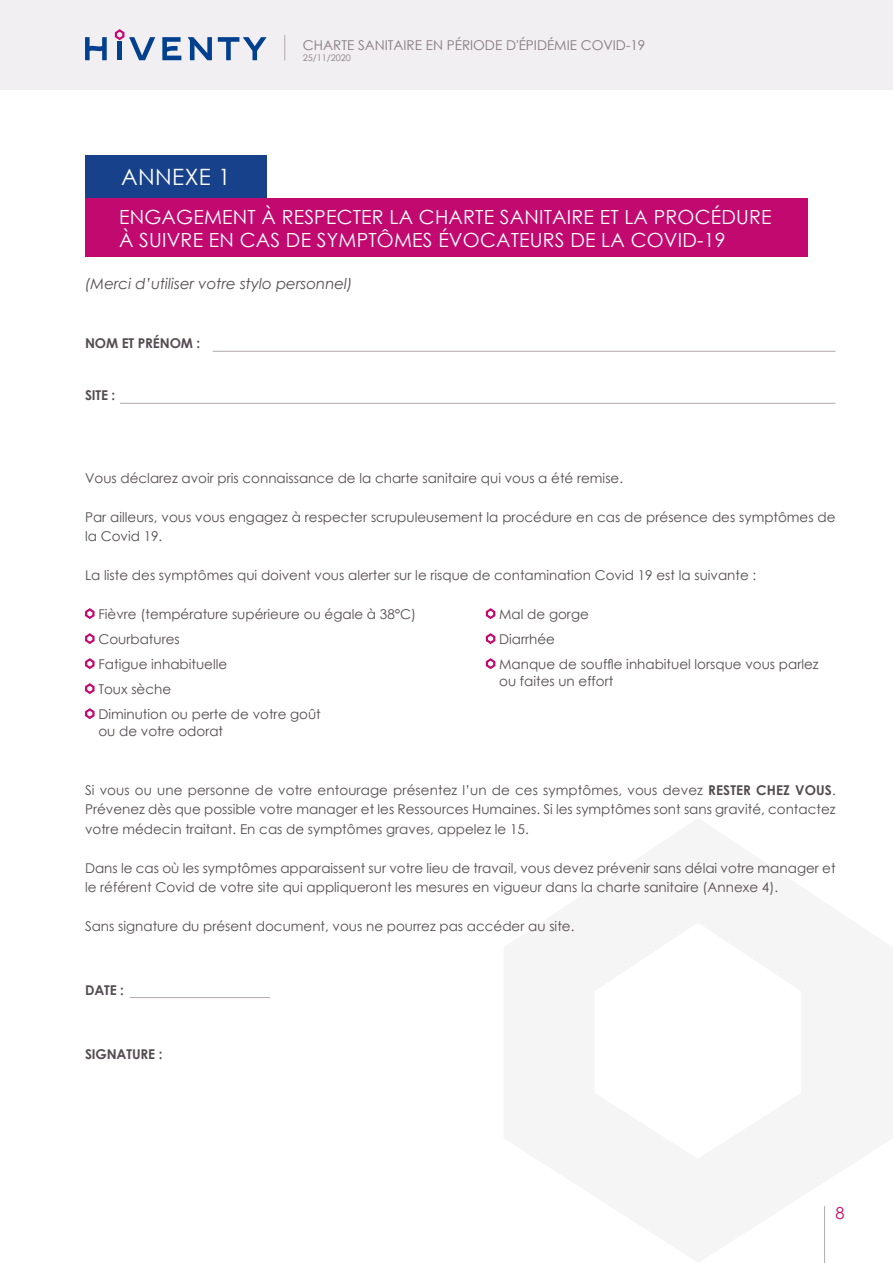
<style>
.page{position:relative;width:893px;height:1263px;background:#fff}
.page>*{position:absolute;margin:0;border:0;box-sizing:border-box;transform-origin:0 0}
.t1{font:22.5px "Century Gothic";letter-spacing:.02em;color:#fff}
.t2{font:19.5px/22.5px "Century Gothic";letter-spacing:.01em;color:#fff}
.t3{font:16.5px "Century Gothic";color:#c20970}
.t4{font:italic 15px "Century Gothic";color:#534c50}
.t5{font:13.5px/25px "Century Gothic";color:#534c50}
.t6{font:13.5px "Century Gothic";color:#847980}
.t7{font:700 13.5px "Century Gothic";letter-spacing:-.01em;color:#534c50}
.t8{font:9px "Century Gothic";color:#847980}
.s1{font-weight:700}
</style>
<div class="page">
<div style="left:0;top:0;width:893px;height:89px;background:#f1eff1"></div>
<svg style="left:85px;top:37px;width:22px;height:23px"></svg>
<svg style="left:162px;top:37px;width:19px;height:23px"></svg>
<svg style="left:188px;top:37px;width:24px;height:23px"></svg>
<svg style="left:218px;top:37px;width:49px;height:23px"></svg>
<svg style="left:115px;top:29px;width:40px;height:31px"></svg>
<svg style="left:284px;top:35px;width:1px;height:25px"></svg>
<div style="left:85px;top:155px;width:182px;height:43px;background:#17428b"></div>
<div style="left:85px;top:199px;width:723px;height:58px;background:#c20970"></div>
<hr style="left:213px;top:351px;width:623px;height:1px;background:#b1a9ae">
<hr style="left:130px;top:997px;width:140px;height:1px;background:#b1a9ae">
<hr style="left:120px;top:403px;width:716px;height:1px;background:#b1a9ae">
<svg style="left:85px;top:608px;width:10px;height:11px"></svg>
<svg style="left:85px;top:633px;width:10px;height:11px"></svg>
<svg style="left:85px;top:658px;width:10px;height:11px"></svg>
<svg style="left:85px;top:683px;width:10px;height:11px"></svg>
<svg style="left:85px;top:708px;width:10px;height:11px"></svg>
<svg style="left:486px;top:608px;width:9px;height:11px"></svg>
<svg style="left:486px;top:633px;width:9px;height:11px"></svg>
<svg style="left:486px;top:658px;width:9px;height:11px"></svg>
<p class="t6" style="left:303px;top:35px;width:344px">CHARTE SANITAIRE EN PÉRIODE D'ÉPIDÉMIE COVID-19</p>
<p class="t8" style="left:303px;top:52px;width:49px">25/11/2020</p>
<h1 class="t1" style="left:121px;top:161px;width:111px">ANNEXE 1</h1>
<h2 class="t2" style="left:119px;top:205px;width:654px">ENGAGEMENT À RESPECTER LA CHARTE SANITAIRE ET LA PROCÉDURE<br>À SUIVRE EN CAS DE SYMPTÔMES ÉVOCATEURS DE LA COVID-19</h2>
<p class="t4" style="left:85px;top:273px;width:269px">(Merci d’utiliser votre stylo personnel)</p>
<p class="t7" style="left:85px;top:333px;width:117px">NOM ET PRÉNOM :</p>
<p class="t7" style="left:85px;top:385px;width:32px">SITE :</p>
<p class="t5" style="left:85px;top:465px;width:540px">Vous déclarez avoir pris connaissance de la charte sanitaire qui vous a été remise.</p>
<p class="t5" style="left:85px;top:507px;width:752px;line-height:19.5px">Par ailleurs, vous vous engagez à respecter scrupuleusement la procédure en cas de présence des symptômes de la Covid 19.</p>
<p class="t5" style="left:85px;top:562px;width:673px">La liste des symptômes qui doivent vous alerter sur le risque de contamination Covid 19 est la suivante :</p>
<p class="t5" style="left:98px;top:601px;width:319px">Fièvre (température supérieure ou égale à 38°C)<br>Courbatures<br>Fatigue inhabituelle<br>Toux sèche<br>Diminution ou perte de votre goût</p>
<p class="t5" style="left:98px;top:718px;width:126px">ou de votre odorat</p>
<p class="t5" style="left:499px;top:601px;width:321px">Mal de gorge<br>Diarrhée<br>Manque de souffle inhabituel lorsque vous parlez</p>
<p class="t5" style="left:499px;top:668px;width:116px">ou faites un effort</p>
<p class="t5" style="left:85px;top:780px;width:752px;line-height:19.5px;text-align:justify">Si vous ou une personne de votre entourage présentez l’un de ces symptômes, vous devez <span class="s1">RESTER CHEZ VOUS</span>.<br>Prévenez dès que possible votre manager et les Ressources Humaines. Si les symptômes sont sans gravité, contactez votre médecin traitant. En cas de symptômes graves, appelez le 15.</p>
<p class="t5" style="left:85px;top:858px;width:752px;line-height:19.5px">Dans le cas où les symptômes apparaissent sur votre lieu de travail, vous devez prévenir sans délai votre manager et le référent Covid de votre site qui appliqueront les mesures en vigueur dans la charte sanitaire (Annexe 4).</p>
<p class="t5" style="left:85px;top:913px;width:491px">Sans signature du présent document, vous ne pourrez pas accéder au site.</p>
<p class="t7" style="left:85px;top:979px;width:41px">DATE :</p>
<p class="t7" style="left:85px;top:1044px;width:79px">SIGNATURE :</p>
<p class="t3" style="left:836px;top:1201px;width:11px">8</p>
</div>
